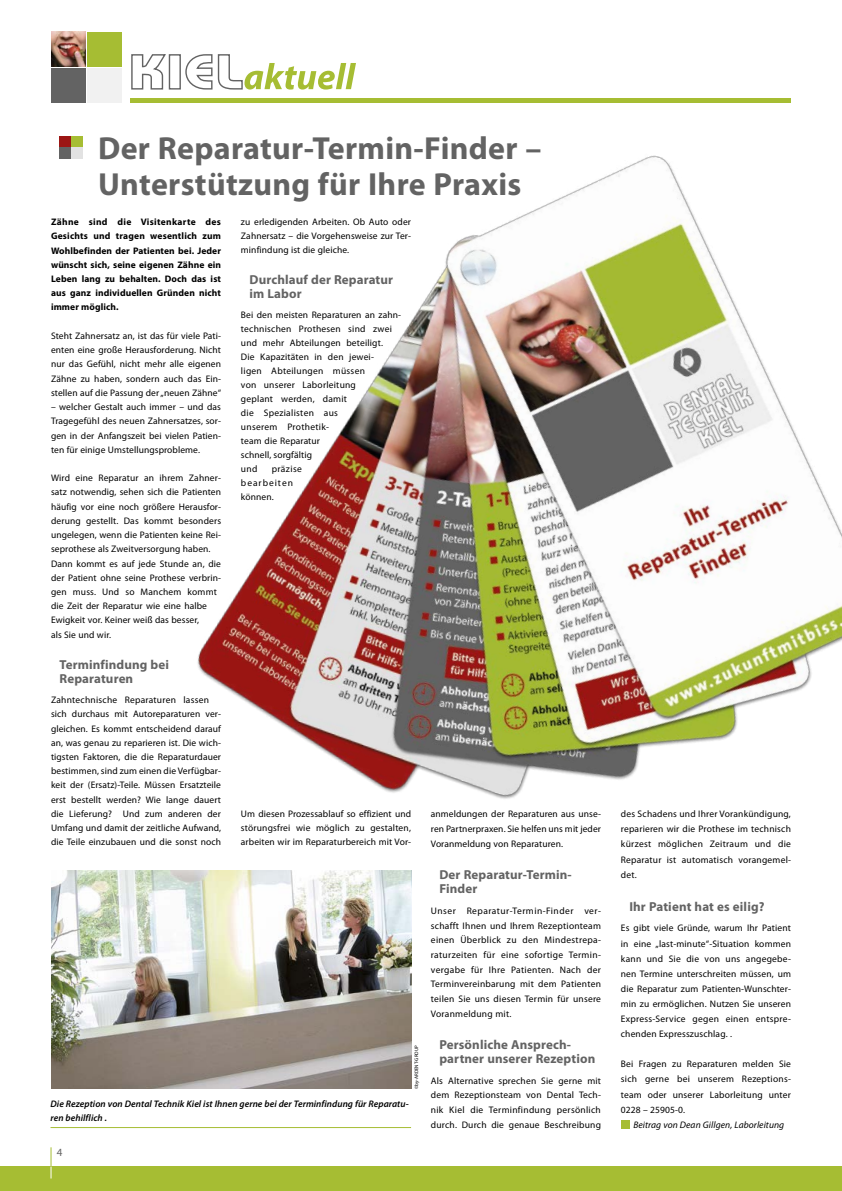
<style>
.page{position:relative;width:842px;height:1191px;background:#fff}
.page>*{position:absolute;margin:0;border:0;box-sizing:border-box;transform-origin:0 0}
.t1{font:700 32px/36px "Myriad Pro";letter-spacing:.01em;color:#636363}
.t2{font:700 13px/14.7px "Myriad Pro";letter-spacing:.01em;color:#636363}
.t3{font:11px "Myriad Pro";color:#636363}
.t4{font:9.5px/14.2px "Myriad Pro";letter-spacing:.01em;color:#000;text-align:justify}
.t5{font:700 9.5px/14.2px "Myriad Pro";letter-spacing:.01em;color:#000;text-align:justify}
.t6{font:italic 600 9.5px/14px "Myriad Pro";letter-spacing:.005em;color:#000}
.t7{font:italic 9.5px "Myriad Pro";letter-spacing:.01em;color:#000}
.t8{font:9.5px/14px "Myriad Pro";letter-spacing:.045em;color:#000}
.t9{font:5px "Myriad Pro";letter-spacing:-.01em;color:#000}
</style>
<div class="page">
<div style="left:60px;top:136px;width:11px;height:11px;background:#9c1614"></div>
<div style="left:60px;top:148px;width:11px;height:11px;background:#636363"></div>
<div style="left:71px;top:136px;width:11px;height:11px;background:#a6bd33"></div>
<div style="left:71px;top:148px;width:11px;height:11px;background:#e2e2e2"></div>
<div style="left:621px;top:1120px;width:8px;height:8px;background:#a6bd33"></div>
<img style="left:52px;top:871px;width:359px;height:218px">
<hr style="left:51px;top:1127px;width:360px;height:1px;background:#a6bd33">
<hr style="left:130px;top:98px;width:661px;height:4px;background:#a6bd33">
<img style="left:51px;top:32px;width:35px;height:34px">
<div style="left:51px;top:68px;width:35px;height:34px;background:#636363"></div>
<div style="left:87px;top:32px;width:35px;height:34px;background:#a6bd33"></div>
<div style="left:87px;top:68px;width:35px;height:34px;background:#f1f1f1"></div>
<div style="left:0;top:1166px;width:842px;height:25px;background:#a6bd33"></div>
<svg style="left:131px;top:54px;width:225px;height:36px"></svg>
<svg style="left:51px;top:1147px;width:1px;height:31px"></svg>
<img style="left:153px;top:64px;width:689px;height:851px">
<h1 class="t1" style="left:98px;top:129px;width:445px">Der Reparatur-Termin-Finder –<br>Unterstützung für Ihre Praxis</h1>
<p class="t4" style="left:241px;top:215px;width:172px">zu erledigenden Arbeiten. Ob Auto oder Zahnersatz – die Vorgehensweise zur Ter&shy;minfindung ist die gleiche.</p>
<h2 class="t2" style="left:249px;top:272px;width:145px;line-height:14px">Durchlauf der Reparatur im Labor</h2>
<p class="t4" style="left:241px;top:307px;width:162px;text-align:left">Bei den meisten Reparaturen an zahn&shy;technischen Prothesen sind zwei und mehr Abteilungen beteiligt.<br>Die Kapazitäten in den jewei-<br>ligen Abteilungen müssen<br>von unserer Laborleitung<br>geplant werden, damit<br>die Spezialisten aus<br>unserem Prothetik-<br>team die Reparatur<br>schnell, sorgfältig<br>und</p>
<p class="t5" style="left:51px;top:214px;width:172px">Zähne sind die Visitenkarte des Gesichts und tragen wesentlich zum Wohlbefinden der Patienten bei. Jeder wünscht sich, seine eigenen Zähne ein Leben lang zu behalten. Doch das ist aus ganz individuellen Gründen nicht immer möglich.</p>
<p class="t4" style="left:51px;top:328px;width:172px">Steht Zahnersatz an, ist das für viele Pati&shy;enten eine große Herausforderung. Nicht nur das Gefühl, nicht mehr alle eigenen Zähne zu haben, sondern auch das Ein&shy;stellen auf die Passung der „neuen Zähne“</p>
<p class="t4" style="left:51px;top:399px;width:172px">– welcher Gestalt auch immer – und das Tragegefühl des neuen Zahnersatzes, sor&shy;gen in der Anfangszeit bei vielen Patien&shy;ten für einige Umstellungsprobleme.</p>
<p class="t4" style="left:51px;top:471px;width:172px;text-align:left">Wird eine Reparatur an ihrem Zahner&shy;satz notwendig, sehen sich die Patienten häufig vor eine noch größere Herausfor&shy;derung gestellt. Das kommt besonders ungelegen, wenn die Patienten keine Rei&shy;seprothese als Zweitversorgung haben.<br>Dann kommt es auf jede Stunde an, die der Patient ohne seine Prothese verbrin&shy;gen muss. Und so Manchem kommt die Zeit der Reparatur wie eine halbe Ewigkeit vor. Keiner weiß das besser,<br>als Sie und wir.</p>
<h2 class="t2" style="left:60px;top:657px;width:111px;line-height:14.2px">Terminfindung bei<br>Reparaturen</h2>
<p class="t4" style="left:51px;top:692px;width:172px;text-align:left">Zahntechnische Reparaturen lassen sich durchaus mit Autoreparaturen ver&shy;gleichen. Es kommt entscheidend darauf an, was genau zu reparieren ist. Die wich&shy;tigsten Faktoren, die die Reparaturdauer bestimmen, sind zum einen die Verfügbar&shy;keit der (Ersatz)-Teile. Müssen Ersatzteile erst bestellt werden? Wie lange dauert die Lieferung? Und zum anderen der Umfang und damit der zeitliche Aufwand, die Teile einzubauen und die sonst noch</p>
<p class="t8" style="left:241px;top:461px;width:62px;text-indent:31px">präzise bearbeiten können.</p>
<p class="t4" style="left:241px;top:807px;width:172px">Um diesen Prozessablauf so effizient und störungsfrei wie möglich zu gestalten, arbeiten wir im Reparaturbereich mit Vor-</p>
<p class="t4" style="left:431px;top:806px;width:172px;line-height:14.7px">anmeldungen der Reparaturen aus unse&shy;ren Partnerpraxen. Sie helfen uns mit jeder Voranmeldung von Reparaturen.</p>
<h2 class="t2" style="left:439px;top:866px;width:134px">Der Reparatur-Termin-<br>Finder</h2>
<p class="t4" style="left:431px;top:903px;width:172px;line-height:14.7px">Unser Reparatur-Termin-Finder ver&shy;schafft Ihnen und Ihrem Rezeptionteam einen Überblick zu den Mindestrepa&shy;raturzeiten für eine sofortige Termin&shy;vergabe für Ihre Patienten. Nach der Terminvereinbarung mit dem Patienten teilen Sie uns diesen Termin für unsere Voranmeldung mit.</p>
<h2 class="t2" style="left:439px;top:1036px;width:157px">Persönliche Ansprech&shy;partner unserer Rezeption</h2>
<p class="t4" style="left:431px;top:1073px;width:172px;line-height:14.7px">Als Alternative sprechen Sie gerne mit dem Rezeptionsteam von Dental Tech&shy;nik Kiel die Terminfindung persönlich durch. Durch die genaue Beschreibung</p>
<p class="t9" style="left:413px;top:1089px;width:45px;rotate:-90deg">©by-ARDENT-GROUP</p>
<p class="t6" style="left:51px;top:1097px;width:360px">Die Rezeption von Dental Technik Kiel ist Ihnen gerne bei der Terminfindung für Reparatu&shy;ren behilflich .</p>
<p class="t3" style="left:57px;top:1145px;width:7px">4</p>
<p class="t4" style="left:621px;top:806px;width:172px;line-height:15.1px">des Schadens und Ihrer Vorankündigung, reparieren wir die Prothese im technisch kürzest möglichen Zeitraum und die Reparatur ist automatisch vorangemel&shy;det.</p>
<h2 class="t2" style="left:629px;top:898px;width:137px">Ihr Patient hat es eilig?</h2>
<p class="t4" style="left:621px;top:920px;width:172px;line-height:15.1px">Es gibt viele Gründe, warum Ihr Patient in eine „last-minute“-Situation kommen kann und Sie die von uns angegebe&shy;nen Termine unterschreiten müssen, um die Reparatur zum Patienten-Wunschter&shy;min zu ermöglichen. Nutzen Sie unseren Express-Service gegen einen entspre&shy;chenden Expresszuschlag. .</p>
<p class="t4" style="left:621px;top:1056px;width:172px;line-height:15.1px">Bei Fragen zu Reparaturen melden Sie sich gerne bei unserem Rezeptions&shy;team oder unserer Laborleitung unter 0228 – 25905-0.</p>
<p class="t7" style="left:633px;top:1118px;width:152px">Beitrag von Dean Gillgen, Laborleitung</p>
</div>
